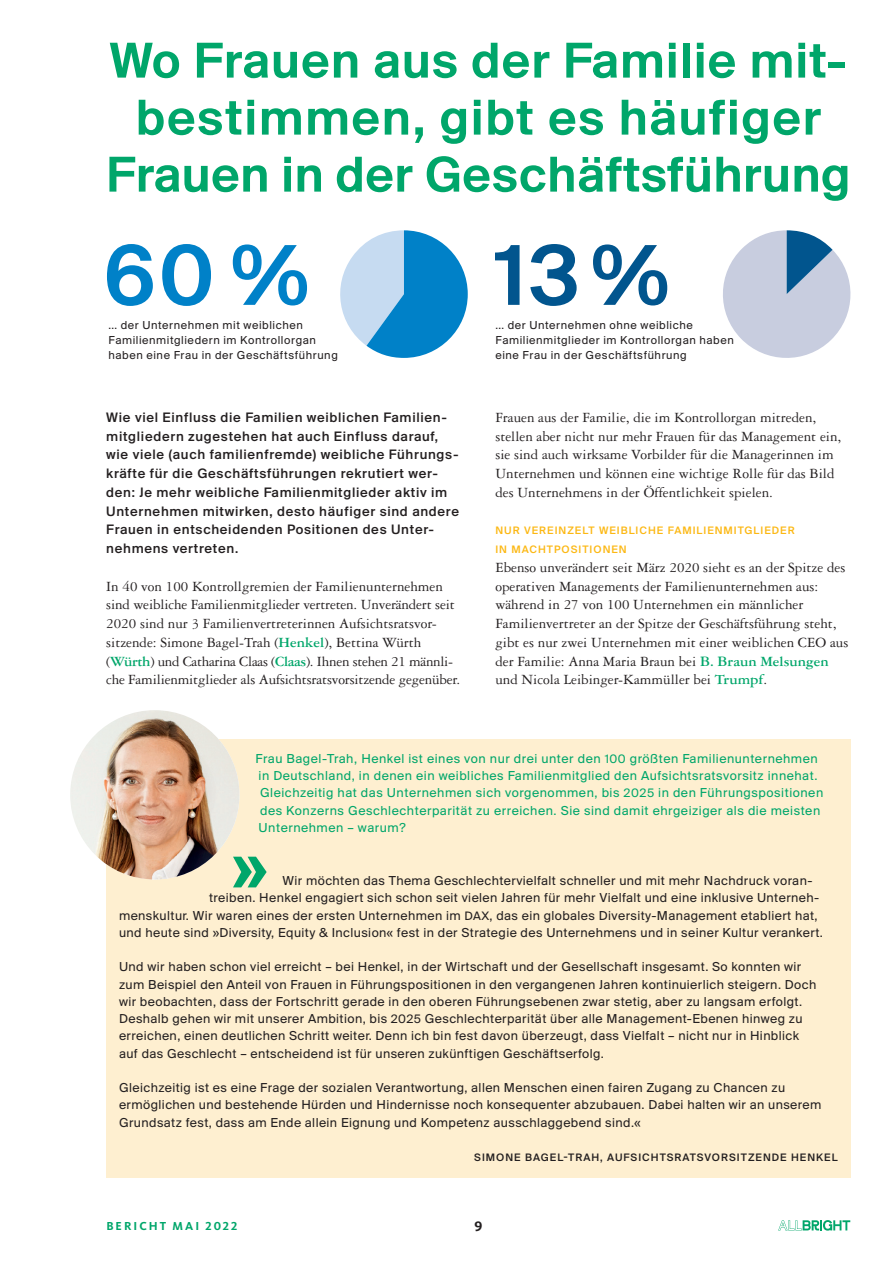
<style>
.page{position:relative;width:893px;height:1263px;background:#fff}
.page>*{position:absolute;margin:0;border:0;box-sizing:border-box;transform-origin:0 0}
.TITEL{font:90px "Suisse BP Intl Antique";color:#0081c8}
.TITEL-2{font:90px "Suisse BP Intl Antique";color:#01558e}
.Antwort{font:72px "Suisse BP Intl Antique";color:#00a66a}
.TITEL-3{font:52.5px/57px "Suisse BP Intl Antique";letter-spacing:.02em;color:#00a66a;text-align:center}
.Brödtext{font:15px/18.8px "Garamond 3 LT Std";color:#231f20}
.Einleitung_Brödtexte{font:500 14.25px/18.8px "Suisse BP Intl";letter-spacing:.05em;color:#231f20}
.t1{font:700 14.25px "Kievit OT";color:#231f20}
.Antwort-2{font:13.5px/17.2px "Suisse BP Intl";letter-spacing:.03em;color:#231f20}
.Antwort-3{font:13.5px/17.2px "Suisse BP Intl";letter-spacing:.04em;color:#00a66a}
.Brödtext-2{font:12px/15px "Suisse BP Intl";letter-spacing:.05em;color:#231f20}
.t2{font:700 12px "Kievit OT";letter-spacing:.17em;color:#00a66a}
.Brödtext-3{font:500 11.25px/18.8px "Suisse BP Intl";letter-spacing:.09em;color:#fcb814}
.Antwort-4{font:500 11.25px "Suisse BP Intl";letter-spacing:.09em;color:#231f20}
.s1{font-weight:700;color:#00a66a}
.s2{font-size:12.75px}
</style>
<div class="page">
<svg style="left:778px;top:1220px;width:72px;height:10px"></svg>
<svg style="left:340px;top:230px;width:128px;height:128px"></svg>
<svg style="left:723px;top:230px;width:128px;height:128px"></svg>
<div style="left:106px;top:740px;width:744px;height:438px;background:#feefd0"></div>
<img style="left:70px;top:710px;width:169px;height:169px;border-radius:85px">
<p class="TITEL-3" style="left:106px;top:31px;width:746px">Wo Frauen aus der Familie mit&shy;bestimmen, gibt es häufiger<br>Frauen in der Geschäftsführung</p>
<p class="TITEL" style="left:104px;top:222px;width:207px">60%</p>
<p class="TITEL-2" style="left:495px;top:222px;width:176px">13%</p>
<p class="Brödtext-2" style="left:108px;top:318px;width:231px">… der Unternehmen mit weiblichen<br>Familienmitgliedern im Kontrollorgan haben eine Frau in der Geschäftsführung</p>
<p class="Einleitung_Brödtexte" style="left:106px;top:408px;width:354px">Wie viel Einfluss die Familien weiblichen Familien&shy;mitgliedern zugestehen hat auch Einfluss darauf, wie viele (auch familienfremde) weibliche Führungs&shy;kräfte für die Geschäftsführungen rekrutiert wer&shy;den: Je mehr weibliche Familienmitglieder aktiv im Unternehmen mitwirken, desto häufiger sind andere Frauen in entscheidenden Positionen des Unter&shy;nehmens vertreten.</p>
<p class="Brödtext" style="left:106px;top:577px;width:355px">In 40 von 100 Kontrollgremien der Familienunternehmen sind weibliche Familienmitglieder vertreten. Unverändert seit 2020 sind nur 3 Familienvertreterinnen Aufsichtsratsvor&shy;sitzende: Simone Bagel-Trah (<span class="s1">Henkel</span>), Bettina Würth (<span class="s1">Würth</span>) und Catharina Claas (<span class="s1">Claas</span>). Ihnen stehen 21 männli&shy;che Familienmitglieder als Aufsichtsratsvorsitzende gegenüber.</p>
<p class="Brödtext-2" style="left:495px;top:318px;width:240px">… der Unternehmen ohne weibliche<br>Familienmitglieder im Kontrollorgan haben eine Frau in der Geschäftsführung</p>
<p class="Brödtext" style="left:495px;top:408px;width:347px">Frauen aus der Familie, die im Kontrollorgan mitreden, stellen aber nicht nur mehr Frauen für das Management ein, sie sind auch wirksame Vorbilder für die Managerinnen im Unternehmen und können eine wichtige Rolle für das Bild des Unternehmens in der Öffentlichkeit spielen.</p>
<p class="Brödtext-3" style="left:495px;top:521px;width:301px">NUR VEREINZELT WEIBLICHE FAMILIENMITGLIEDER<br>IN MACHTPOSITIONEN</p>
<p class="Brödtext" style="left:495px;top:558px;width:354px">Ebenso unverändert seit März 2020 sieht es an der Spitze des operativen Managements der Familienunternehmen aus: während in 27 von 100 Unternehmen ein männlicher Familienvertreter an der Spitze der Geschäftsführung steht, gibt es nur zwei Unternehmen mit einer weiblichen CEO aus der Familie: Anna Maria Braun bei <span class="s1">B. Braun Melsungen </span>und Nicola Leibinger-Kammüller bei <span class="s1">Trumpf</span>.</p>
<p class="Antwort-3" style="left:256px;top:749px;width:569px">Frau Bagel-Trah, Henkel ist eines von nur drei unter den <span class="s2">100</span> größten Familienunternehmen in Deutschland, in denen ein weibliches Familienmitglied den Aufsichtsratsvorsitz innehat.<br>Gleichzeitig hat das Unternehmen sich vorgenommen, bis <span class="s2">2025</span> in den Führungspositionen des Konzerns Geschlechterparität zu erreichen. Sie sind damit ehrgeiziger als die meisten Unternehmen – warum?</p>
<p class="Antwort" style="left:232px;top:823px;width:37px">»</p>
<p class="Antwort-2" style="left:282px;top:872px;width:530px">Wir möchten das Thema Geschlechtervielfalt schneller und mit mehr Nachdruck voran-</p>
<p class="Antwort-2" style="left:209px;top:889px;width:612px">treiben. Henkel engagiert sich schon seit vielen Jahren für mehr Vielfalt und eine inklusive Unterneh-</p>
<p class="Antwort-2" style="left:119px;top:906px;width:700px">menskultur. Wir waren eines der ersten Unternehmen im <span class="s2">DAX</span>, das ein globales Diversity-Management etabliert hat,</p>
<p class="Antwort-2" style="left:119px;top:923px;width:705px">und heute sind »Diversity, Equity &amp; Inclusion« fest in der Strategie des Unternehmens und in seiner Kultur verankert.</p>
<p class="Antwort-2" style="left:119px;top:958px;width:699px">Und wir haben schon viel erreicht – bei Henkel, in der Wirtschaft und der Gesellschaft insgesamt. So konnten wir zum Beispiel den Anteil von Frauen in Führungspositionen in den vergangenen Jahren kontinuierlich steigern. Doch wir beobachten, dass der Fortschritt gerade in den oberen Führungsebenen zwar stetig, aber zu langsam erfolgt.<br>Deshalb gehen wir mit unserer Ambition, bis <span class="s2">2025</span> Geschlechterparität über alle Management-Ebenen hinweg zu erreichen, einen deutlichen Schritt weiter. Denn ich bin fest davon überzeugt, dass Vielfalt – nicht nur in Hinblick auf das Geschlecht – entscheidend ist für unseren zukünftigen Geschäftserfolg.</p>
<p class="Antwort-2" style="left:119px;top:1079px;width:704px">Gleichzeitig ist es eine Frage der sozialen Verantwortung, allen Menschen einen fairen Zugang zu Chancen zu ermöglichen und bestehende Hürden und Hindernisse noch konsequenter abzubauen. Dabei halten wir an unserem<br>Grundsatz fest, dass am Ende allein Eignung und Kompetenz ausschlaggebend sind.«</p>
<p class="Antwort-4" style="left:474px;top:1151px;width:365px">SIMONE BAGEL-TRAH, AUFSICHTSRATSVORSITZENDE HENKEL</p>
<p class="t2" style="left:106px;top:1219px;width:132px">BERICHT MAI 2022</p>
<p class="t1" style="left:474px;top:1218px;width:9px">9</p>
</div>
